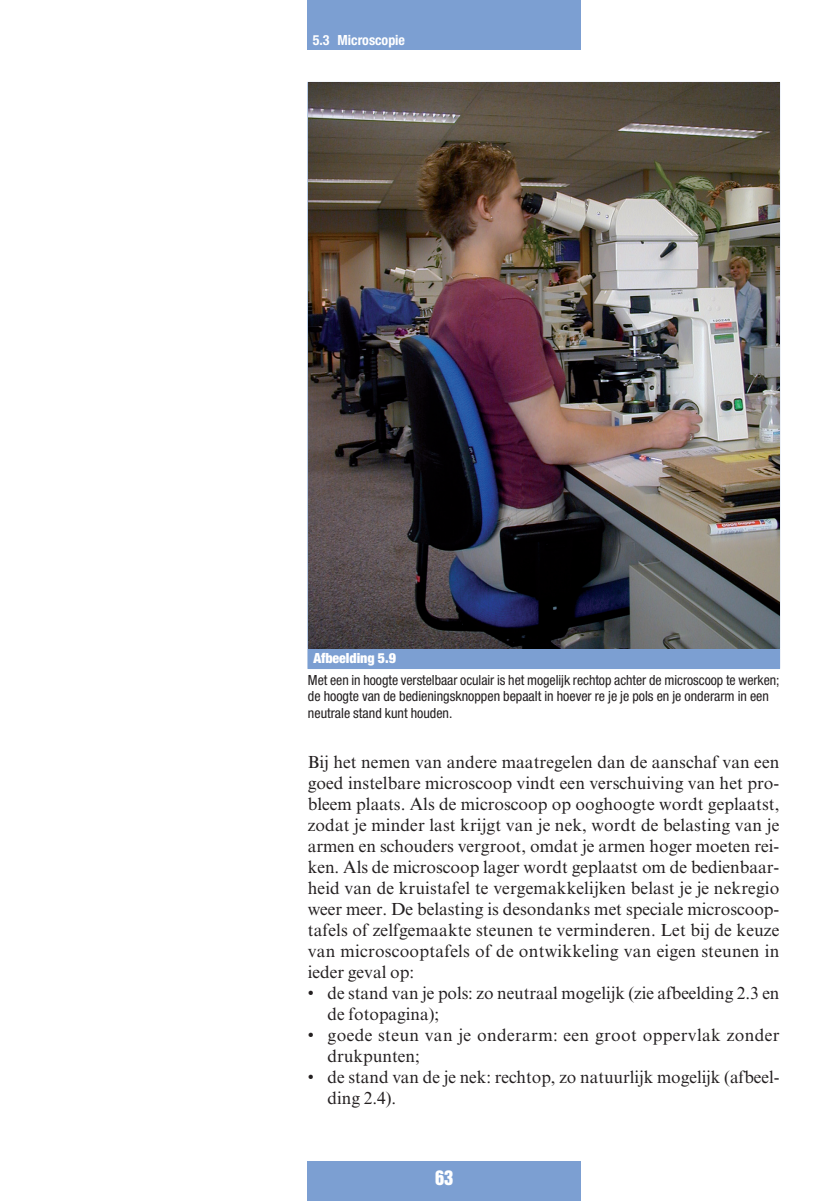
<style>
.page{position:relative;width:834px;height:1201px;background:#fff}
.page>*{position:absolute;margin:0;border:0;box-sizing:border-box;transform-origin:0 0}
.t1{font:18.38px "Helvetica Inserat LT Std";color:#fff}
.t2{font:17.5px/21px "Times New Roman MT Std";color:#231f20}
.t3{font:17.5px/21px "Times New Roman MT Std";letter-spacing:.02em;color:#231f20}
.t4{font:condensed 14px/21.9px "Helvetica Neue LT Std";color:#231f20}
.t5{font:700 condensed 14px "Helvetica Neue LT Std";color:#fff}
.s1{font-weight:900;color:#fff}
</style>
<div class="page">
<div style="left:308px;top:0;width:272px;height:50px;background:#7c9fd2"></div>
<div style="left:308px;top:1161px;width:272px;height:40px;background:#7c9fd2"></div>
<div style="left:308px;top:648px;width:471px;height:20px;background:#7c9fd2"></div>
<svg style="left:307px;top:649px;width:1px;height:19px"></svg>
<svg style="left:779px;top:649px;width:1px;height:19px"></svg>
<hr style="left:307px;top:668px;width:472px;height:1px;background:#7c9fd2">
<hr style="left:307px;top:82px;width:472px;height:1px;background:#7c9fd2">
<hr style="left:307px;top:83px;width:1px;height:565px;background:#7c9fd2">
<hr style="left:779px;top:83px;width:1px;height:565px;background:#7c9fd2">
<hr style="left:307px;top:648px;width:472px;height:1px;background:#7c9fd2">
<img style="left:308px;top:83px;width:471px;height:565px">
<p class="t5" style="left:312px;top:35px;width:94px">5.3 Microscopie</p>
<p class="t4" style="left:308px;top:648px;width:473px;text-indent:5px"><span class="s1">Afbeelding 5.9<br></span>Met een in hoogte verstelbaar oculair is het mogelijk rechtop achter de microscoop te werken;</p>
<p class="t4" style="left:308px;top:689px;width:462px;line-height:16.6px">de hoogte van de bedieningsknoppen bepaalt in hoever re je je pols en je onderarm in een neutrale stand kunt houden.</p>
<p class="t2" style="left:308px;top:753px;width:473px;text-align:justify">Bij het nemen van andere maatregelen dan de aanschaf van een goed instelbare microscoop vindt een verschuiving van het pro&shy;bleem plaats. Als de microscoop op ooghoogte wordt geplaatst, zodat je minder last krijgt van je nek, wordt de belasting van je armen en schouders vergroot, omdat je armen hoger moeten rei&shy;ken. Als de microscoop lager wordt geplaatst om de bedienbaar&shy;heid van de kruistafel te vergemakkelijken belast je je nekregio weer meer. De belasting is desondanks met speciale microscoop&shy;tafels of zelfgemaakte steunen te verminderen. Let bij de keuze van microscooptafels of de ontwikkeling van eigen steunen in ieder geval op:</p>
<p class="t2" style="left:327px;top:984px;width:453px;text-indent:-20px">• de stand van je pols: zo neutraal mogelijk (zie afbeelding 2.3 en de fotopagina);</p>
<p class="t3" style="left:327px;top:1026px;width:453px;text-indent:-20px">• goede steun van je onderarm: een groot oppervlak zonder drukpunten;</p>
<p class="t2" style="left:327px;top:1068px;width:453px;text-indent:-20px">• de stand van de je nek: rechtop, zo natuurlijk mogelijk (afbeel&shy;ding 2.4).</p>
<p class="t1" style="left:435px;top:1169px;width:20px">63</p>
</div>
